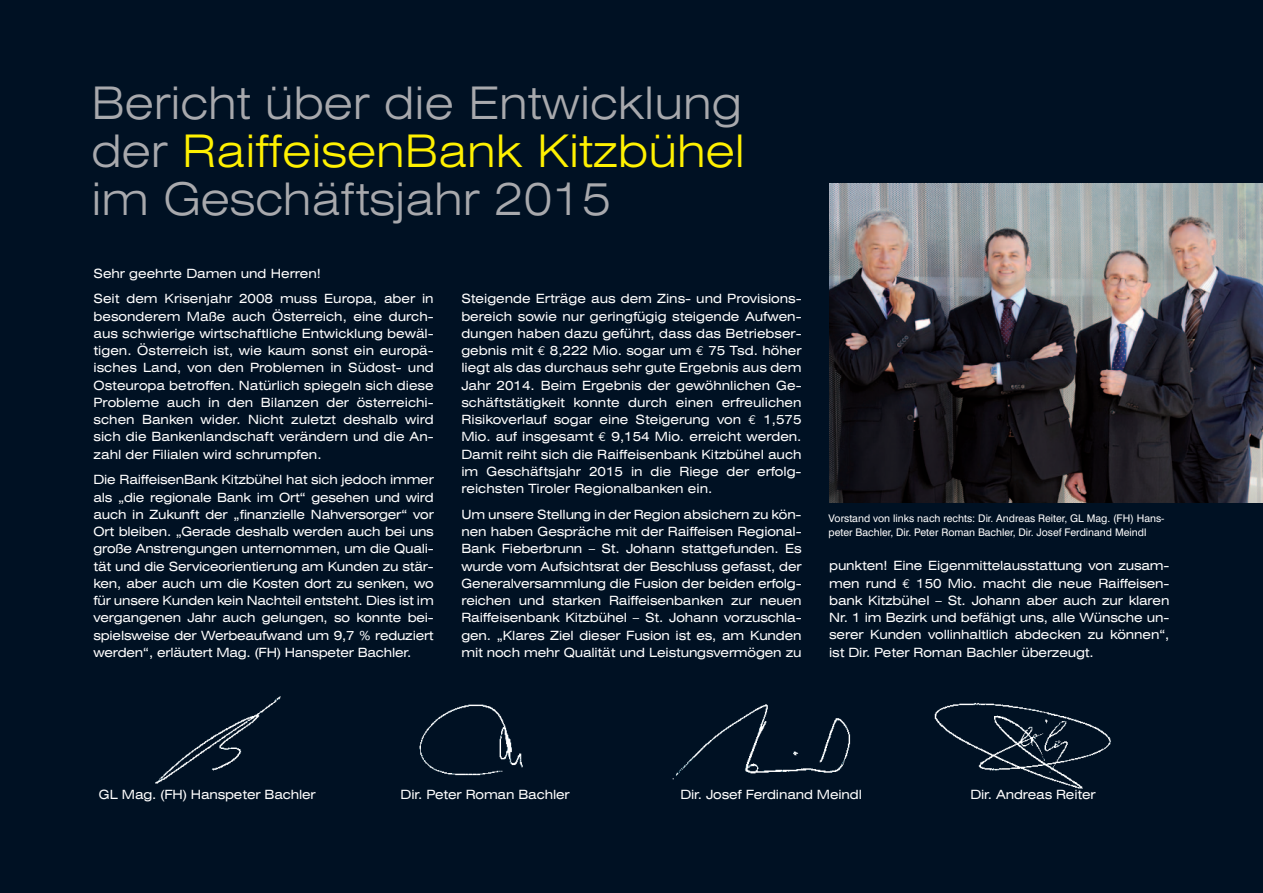
<style>
.page{position:relative;width:1263px;height:893px;background:#001123}
.page>*{position:absolute;margin:0;border:0;box-sizing:border-box;transform-origin:0 0}
.t1{font:300 expanded 45px/48px "Swiss 721 BT";color:#a8a9ad;text-align:justify}
.t2{font:expanded 12.75px/17.2px "Swiss 721 BT";letter-spacing:-.01em;color:#fff;text-align:justify}
.t3{font:10.5px/13.5px "Swiss 721 BT";color:#fff}
.s1{color:#fff101}
.s2{font-family:"Euro Mono";font-stretch:normal}
</style>
<div class="page">
<img style="left:419px;top:704px;width:104px;height:72px">
<img style="left:155px;top:696px;width:126px;height:88px">
<img style="left:934px;top:702px;width:177px;height:87px">
<img style="left:672px;top:704px;width:179px;height:76px">
<img style="left:829px;top:184px;width:434px;height:319px">
<h1 class="t1" style="left:91px;top:79px;width:655px">Bericht über die Entwicklung der <span class="s1">RaiffeisenBank Kitzbühel </span>im Geschäftsjahr 2015</h1>
<p class="t2" style="left:94px;top:260px;width:342px;line-height:25.8px">Sehr geehrte Damen und Herren!<br>Seit dem Krisenjahr 2008 muss Europa, aber in</p>
<p class="t2" style="left:94px;top:307px;width:342px">besonderem Maße auch Österreich, eine durch&shy;aus schwierige wirtschaftliche Entwicklung bewäl&shy;tigen. Österreich ist, wie kaum sonst ein europä&shy;isches Land, von den Problemen in Südost- und Osteuropa betroffen. Natürlich spiegeln sich diese Probleme auch in den Bilanzen der österreichi&shy;schen Banken wider. Nicht zuletzt deshalb wird sich die Bankenlandschaft verändern und die An&shy;zahl der Filialen wird schrumpfen.</p>
<p class="t2" style="left:94px;top:471px;width:342px">Die RaiffeisenBank Kitzbühel hat sich jedoch immer als „die regionale Bank im Ort“ gesehen und wird auch in Zukunft der „finanzielle Nahversorger“ vor Ort bleiben. „Gerade deshalb werden auch bei uns große Anstrengungen unternommen, um die Quali&shy;tät und die Serviceorientierung am Kunden zu stär&shy;ken, aber auch um die Kosten dort zu senken, wo für unsere Kunden kein Nachteil entsteht. Dies ist im vergangenen Jahr auch gelungen, so konnte bei&shy;spielsweise der Werbeaufwand um 9,7 % reduziert werden“, erläutert Mag. (FH) Hanspeter Bachler.</p>
<p class="t2" style="left:461px;top:290px;width:342px">Steigende Erträge aus dem Zins- und Provisions&shy;bereich sowie nur geringfügig steigende Aufwen&shy;dungen haben dazu geführt, dass das Betriebser&shy;gebnis mit <span class="s2">E</span> 8,222 Mio. sogar um <span class="s2">E</span> 75 Tsd. höher liegt als das durchaus sehr gute Ergebnis aus dem Jahr 2014. Beim Ergebnis der gewöhnlichen Ge&shy;schäftstätigkeit konnte durch einen erfreulichen Risikoverlauf sogar eine Steigerung von <span class="s2">E</span> 1,575<br>Mio. auf insgesamt <span class="s2">E</span> 9,154 Mio. erreicht werden.<br>Damit reiht sich die Raiffeisenbank Kitzbühel auch im Geschäftsjahr 2015 in die Riege der erfolg&shy;reichsten Tiroler Regionalbanken ein.</p>
<p class="t2" style="left:461px;top:506px;width:342px">Um unsere Stellung in der Region absichern zu kön&shy;nen haben Gespräche mit der Raiffeisen Regional-Bank Fieberbrunn – St. Johann stattgefunden. Es wurde vom Aufsichtsrat der Beschluss gefasst, der Generalversammlung die Fusion der beiden erfolg&shy;reichen und starken Raiffeisenbanken zur neuen Raiffeisenbank Kitzbühel – St. Johann vorzuschla&shy;gen. „Klares Ziel dieser Fusion ist es, am Kunden mit noch mehr Qualität und Leistungsvermögen zu</p>
<p class="t3" style="left:829px;top:512px;width:337px">Vorstand von links nach rechts: Dir. Andreas Reiter, GL Mag. (FH) Hans&shy;peter Bachler, Dir. Peter Roman Bachler, Dir. Josef Ferdinand Meindl</p>
<p class="t2" style="left:829px;top:557px;width:342px">punkten! Eine Eigenmittelausstattung von zusam&shy;men rund <span class="s2">E</span> 150 Mio. macht die neue Raiffeisen&shy;bank Kitzbühel – St. Johann aber auch zur klaren Nr. 1 im Bezirk und befähigt uns, alle Wünsche un&shy;serer Kunden vollinhaltlich abdecken zu können“, ist Dir. Peter Roman Bachler überzeugt.</p>
<p class="t2" style="left:99px;top:786px;width:218px">GL Mag. (FH) Hanspeter Bachler</p>
<p class="t2" style="left:401px;top:786px;width:171px">Dir. Peter Roman Bachler</p>
<p class="t2" style="left:680px;top:786px;width:183px">Dir. Josef Ferdinand Meindl</p>
<p class="t2" style="left:970px;top:786px;width:127px">Dir. Andreas Reiter</p>
</div>
